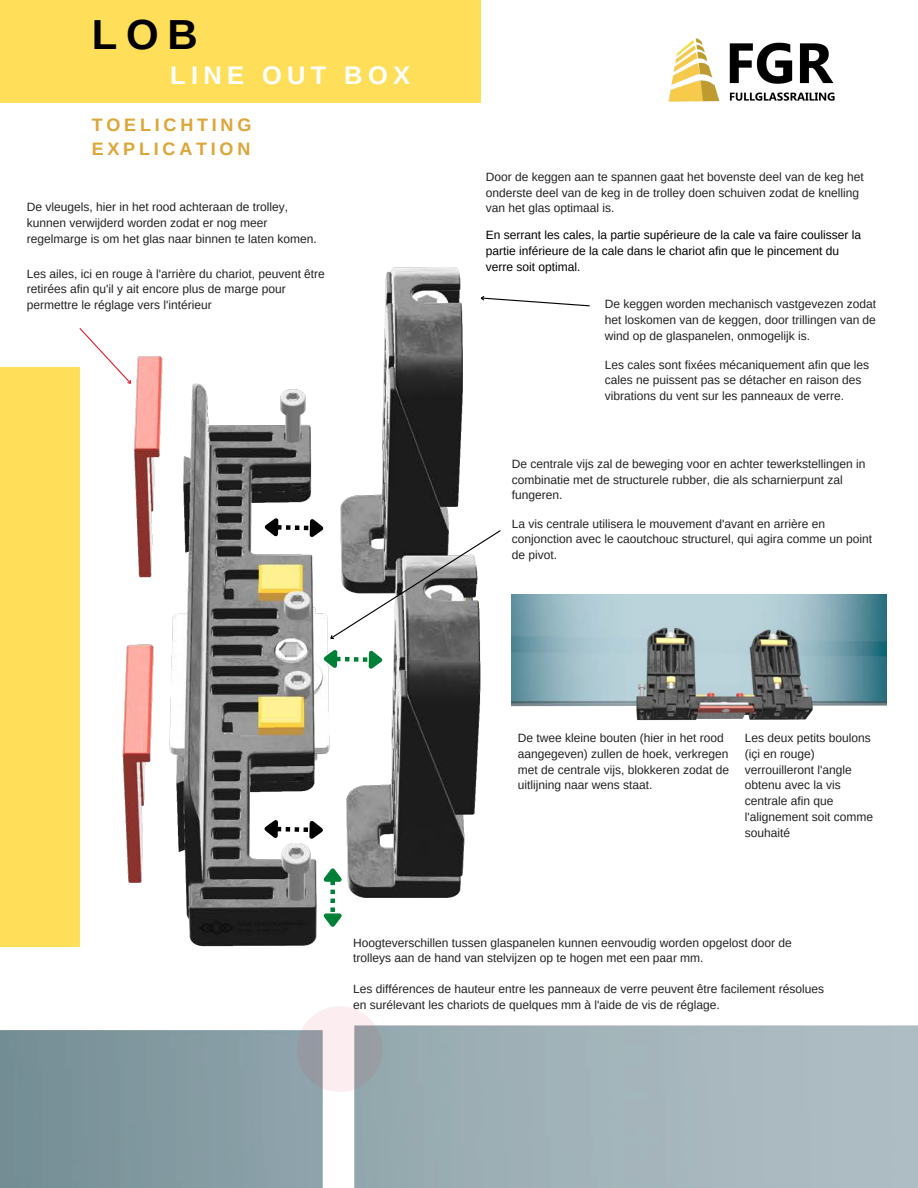
<style>
.page{position:relative;width:918px;height:1188px;background:#fff}
.page>*{position:absolute;margin:0;border:0;box-sizing:border-box;transform-origin:0 0}
.t1{font:700 42px "Arimo";color:#000}
.t2{font:700 25.5px "Arimo";letter-spacing:.21em;color:#fff}
.t3{font:700 18px/24.2px "Arimo";letter-spacing:.21em;color:#dea537}
.t4{font:12px/15.8px "Arimo";color:#222}
.t5{font:12px/16px "Arimo";color:#000}
</style>
<div class="page">
<img style="left:122px;top:267px;width:359px;height:680px">
<svg style="left:259px;top:816px;width:69px;height:30px"></svg>
<svg style="left:317px;top:863px;width:29px;height:69px"></svg>
<img style="left:512px;top:594px;width:374px;height:127px">
<img style="left:668px;top:38px;width:167px;height:64px">
<div style="left:0;top:0;width:481px;height:102px;background:#ffde59"></div>
<svg style="left:297px;top:1006px;width:86px;height:86px;background:#cdc8cc"></svg>
<svg style="left:79px;top:327px;width:55px;height:60px"></svg>
<div style="left:0;top:367px;width:80px;height:580px;background:#ffde59"></div>
<svg style="left:479px;top:295px;width:111px;height:12px"></svg>
<svg style="left:259px;top:514px;width:242px;height:162px"></svg>
<h1 class="t1" style="left:92px;top:11px;width:108px">LOB</h1>
<h2 class="t2" style="left:170px;top:60px;width:241px">LINE OUT BOX</h2>
<h3 class="t3" style="left:92px;top:112px;width:161px">TOELICHTING<br>EXPLICATION</h3>
<p class="t4" style="left:486px;top:169px;width:379px">Door de keggen aan te spannen gaat het bovenste deel van de keg het onderste deel van de keg in de trolley doen schuiven zodat de knelling</p>
<p class="t4" style="left:27px;top:199px;width:263px">De vleugels, hier in het rood achteraan de trolley,</p>
<p class="t4" style="left:486px;top:200px;width:130px">van het glas optimaal is.</p>
<p class="t4" style="left:27px;top:215px;width:291px">kunnen verwijderd worden zodat er nog meer regelmarge is om het glas naar binnen te laten komen.</p>
<p class="t5" style="left:486px;top:227px;width:377px">En serrant les cales, la partie supérieure de la cale va faire coulisser la partie inférieure de la cale dans le chariot afin que le pincement du verre soit optimal.</p>
<p class="t4" style="left:27px;top:266px;width:300px">Les ailes, ici en rouge à l'arrière du chariot, peuvent être retirées afin qu'il y ait encore plus de marge pour permettre le réglage vers l'intérieur</p>
<p class="t4" style="left:605px;top:296px;width:273px;text-align:justify">De keggen worden mechanisch vastgevezen zodat het loskomen van de keggen, door trillingen van de wind op de glaspanelen, onmogelijk is.</p>
<p class="t4" style="left:605px;top:357px;width:266px">Les cales sont fixées mécaniquement afin que les cales ne puissent pas se détacher en raison des vibrations du vent sur les panneaux de verre.</p>
<p class="t4" style="left:512px;top:456px;width:355px">De centrale vijs zal de beweging voor en achter tewerkstellingen in combinatie met de structurele rubber, die als scharnierpunt zal fungeren.</p>
<p class="t4" style="left:512px;top:516px;width:362px">La vis centrale utilisera le mouvement d'avant en arrière en conjonction avec le caoutchouc structurel, qui agira comme un point de pivot.</p>
<p class="t4" style="left:518px;top:730px;width:213px">De twee kleine bouten (hier in het rood aangegeven) zullen de hoek, verkregen met de centrale vijs, blokkeren zodat de uitlijning naar wens staat.</p>
<p class="t4" style="left:745px;top:730px;width:130px">Les deux petits boulons (içi en rouge) verrouilleront l'angle obtenu avec la vis centrale afin que l'alignement soit comme souhaité</p>
<p class="t4" style="left:353px;top:935px;width:440px">Hoogteverschillen tussen glaspanelen kunnen eenvoudig worden opgelost door de trolleys aan de hand van stelvijzen op te hogen met een paar mm.</p>
<p class="t4" style="left:353px;top:981px;width:473px">Les différences de hauteur entre les panneaux de verre peuvent être facilement résolues en surélevant les chariots de quelques mm à l'aide de vis de réglage.</p>
</div>
